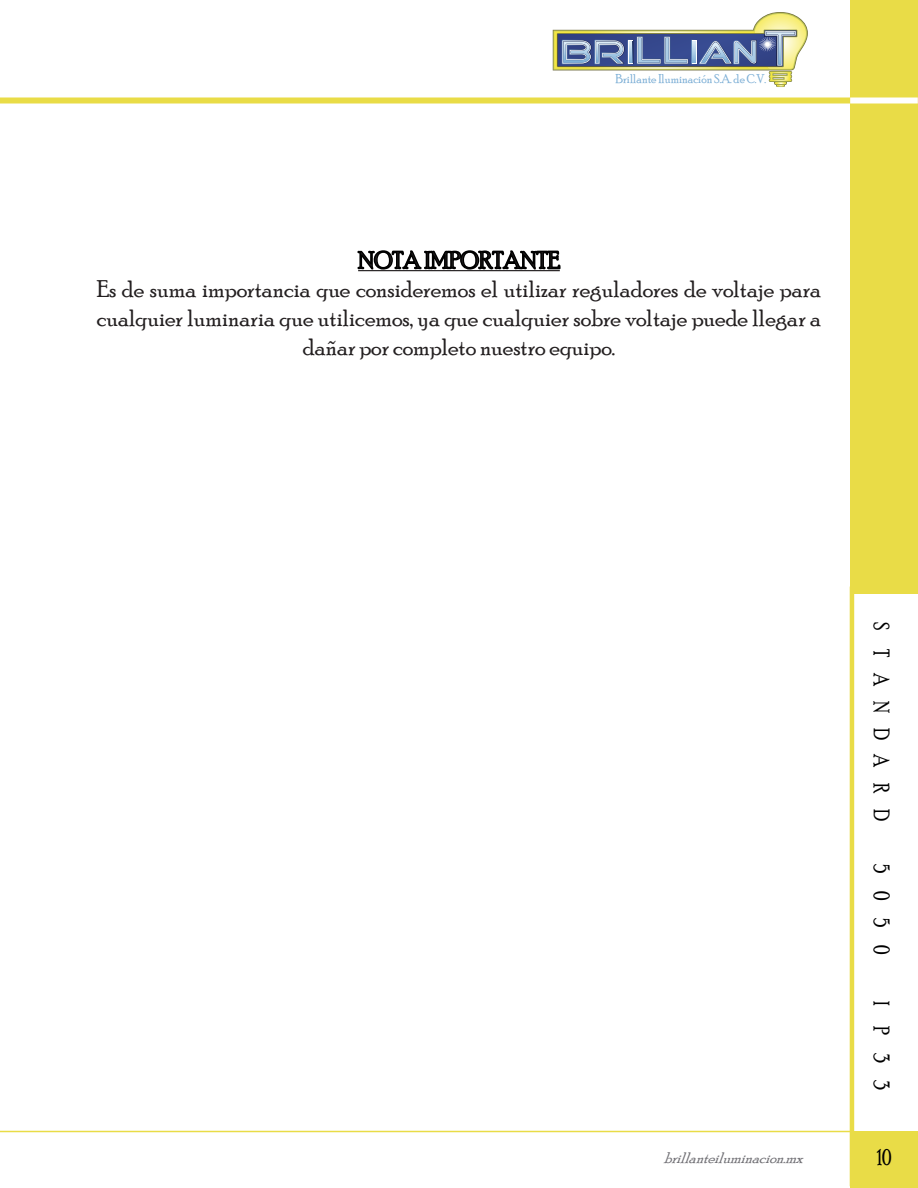
<style>
.page{position:relative;width:918px;height:1188px;background:#fff}
.page>*{position:absolute;margin:0;border:0;box-sizing:border-box;transform-origin:0 0}
.t1{font:24px/28.8px "Poor Richard";color:#231f20;text-align:center}
.t2{font:22.5px "Poor Richard";letter-spacing:.935em;color:#000;scale:.8 1}
.t3{font:italic 15.45px "Poor Richard";color:#727176}
.t4{font:12.9px "Poor Richard";color:#7dafd6;scale:.94 1}
</style>
<div class="page">
<svg style="left:553px;top:12px;width:255px;height:75px"></svg>
<hr style="left:0;top:1131px;width:850px;height:1px;background:#e9dc47">
<div style="left:850px;top:1131px;width:68px;height:57px;background:#e9dc47"></div>
<hr style="left:850px;top:587px;width:4px;height:599px;background:#e9dc47">
<div style="left:850px;top:0;width:68px;height:593px;background:#e9dc47"></div>
<div style="left:0;top:98px;width:850px;height:6px;background:#e9dc47"></div>
<div style="left:850px;top:98px;width:68px;height:6px;background:#fff"></div>
<svg style="left:357px;top:250px;width:204px;height:20px"></svg>
<hr style="left:358px;top:270px;width:202px;height:1px;background:#231f20">
<p class="t4" style="left:616px;top:71px;width:162px">Brillante Iluminación S.A. de C.V.</p>
<p class="t1" style="left:97px;top:246px;width:726px">NOTA IMPORTANTE<br>Es de suma importancia que consideremos el utilizar reguladores de voltaje para cualquier luminaria que utilicemos, ya que cualquier sobre voltaje puede llegar a dañar por completo nuestro equipo.</p>
<p class="t2" style="left:894px;top:622px;width:250px;rotate:90deg">S TANDARD</p>
<p class="t2" style="left:894px;top:864px;width:114px;rotate:90deg">5050</p>
<p class="t2" style="left:894px;top:1001px;width:112px;rotate:90deg">I P33</p>
<p class="t3" style="left:664px;top:1149px;width:146px">brillanteiluminacion.mx</p>
<p class="t2" style="left:877px;top:1145px;width:20px">10</p>
</div>
